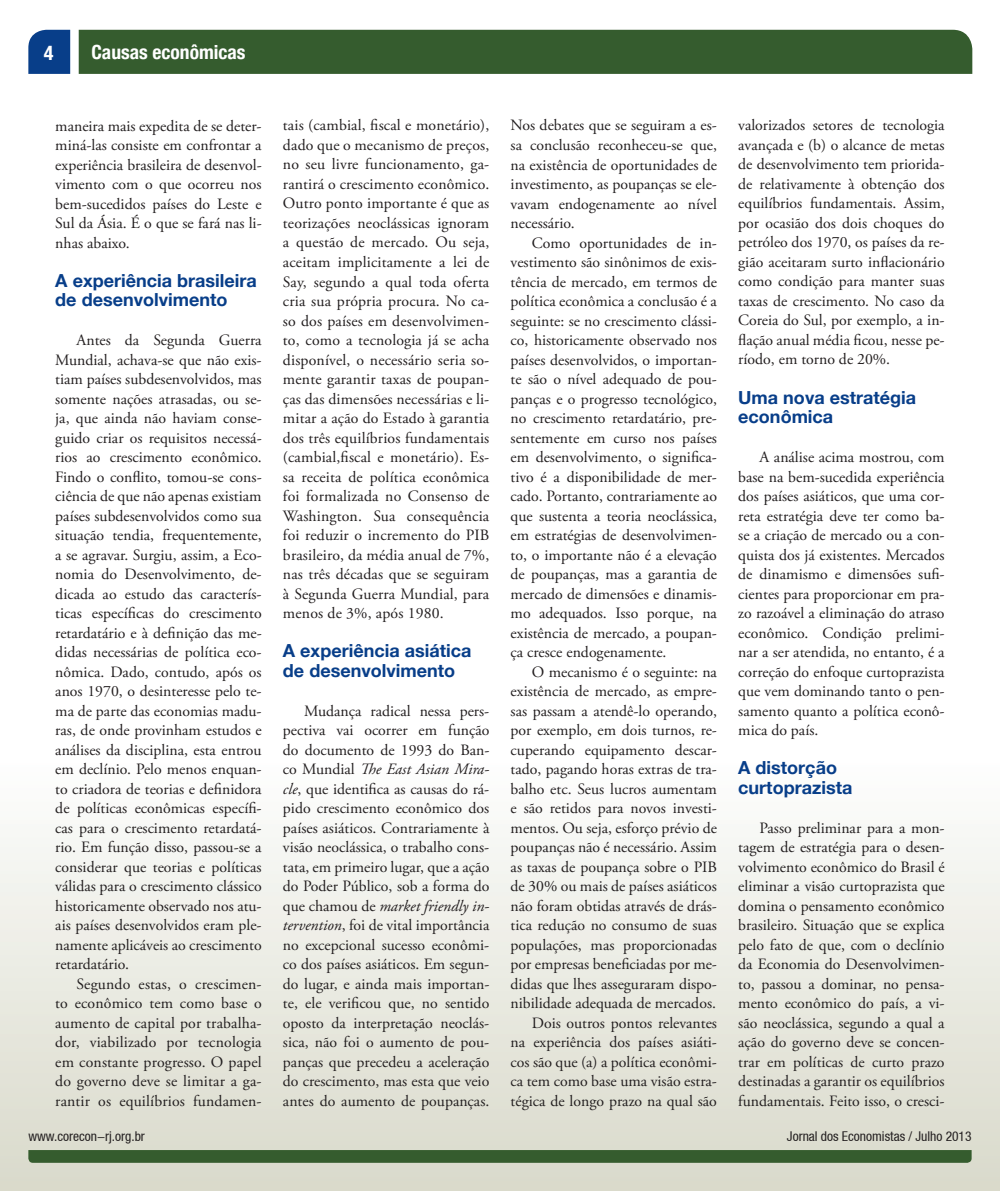
<style>
.page{position:relative;width:1000px;height:1191px;background:#fff}
.page>*{position:absolute;margin:0;border:0;box-sizing:border-box;transform-origin:0 0}
.t1{font:700 condensed 20.1px "Helvetica Neue";color:#fff}
.t2{font:700 condensed 19.5px "Helvetica Neue";color:#fff}
.t3{font:700 18px/19.5px "Helvetica Neue";color:#083e89}
.t4{font:15.75px/19.5px "Adobe Garamond Pro";color:#231f20;text-align:justify}
.t5{font:condensed 13.5px "Helvetica Neue LT";color:#231f20}
.s1{font-style:italic}
</style>
<div class="page">
<div style="left:0;top:757px;width:999px;height:434px;background:linear-gradient(to bottom,#fefefe,#d9d9ca)"></div>
<svg style="left:999px;top:837px;width:1px;height:354px"></svg>
<div style="left:79px;top:30px;width:893px;height:44px;background:#355c2e"></div>
<svg style="left:28px;top:30px;width:42px;height:44px;background:#12468e"></svg>
<svg style="left:28px;top:1150px;width:943px;height:12px;background:#355c2e"></svg>
<p class="t1" style="left:44px;top:41px;width:11px">4</p>
<p class="t2" style="left:91px;top:41px;width:156px">Causas econômicas</p>
<p class="t4" style="left:55px;top:116px;width:208px">maneira mais expedita de se deter&shy;miná-las consiste em confrontar a experiência brasileira de desenvol&shy;vimento com o que ocorreu nos bem-sucedidos países do Leste e Sul da Ásia. É o que se fará nas li&shy;nhas abaixo.</p>
<p class="t3" style="left:55px;top:270px;width:203px">A experiência brasileira de desenvolvimento</p>
<p class="t4" style="left:55px;top:331px;width:208px;text-indent:21px">Antes da Segunda Guerra Mundial, achava-se que não exis&shy;tiam países subdesenvolvidos, mas somente nações atrasadas, ou se&shy;ja, que ainda não haviam conse&shy;guido criar os requisitos necessá&shy;rios ao crescimento econômico.<br>Findo o conflito, tomou-se cons&shy;ciência de que não apenas existiam países subdesenvolvidos como sua situação tendia, frequentemente, a se agravar. Surgiu, assim, a Eco&shy;nomia do Desenvolvimento, de&shy;dicada ao estudo das caracterís&shy;ticas específicas do crescimento retardatário e à definição das me&shy;didas necessárias de política eco&shy;nômica. Dado, contudo, após os anos 1970, o desinteresse pelo te&shy;ma de parte das economias madu&shy;ras, de onde provinham estudos e análises da disciplina, esta entrou em declínio. Pelo menos enquan&shy;to criadora de teorias e definidora de políticas econômicas específi&shy;cas para o crescimento retardatá&shy;rio. Em função disso, passou-se a considerar que teorias e políticas válidas para o crescimento clássico historicamente observado nos atu&shy;ais países desenvolvidos eram ple&shy;namente aplicáveis ao crescimento retardatário.</p>
<p class="t4" style="left:55px;top:974px;width:208px;text-indent:21px">Segundo estas, o crescimen&shy;to econômico tem como base o aumento de capital por trabalha&shy;dor, viabilizado por tecnologia em constante progresso. O papel do governo deve se limitar a ga&shy;rantir os equilíbrios fundamen-</p>
<p class="t4" style="left:283px;top:116px;width:208px">tais (cambial, fiscal e monetário), dado que o mecanismo de preços, no seu livre funcionamento, ga&shy;rantirá o crescimento econômico.<br>Outro ponto importante é que as teorizações neoclássicas ignoram a questão de mercado. Ou seja, aceitam implicitamente a lei de Say, segundo a qual toda oferta cria sua própria procura. No ca&shy;so dos países em desenvolvimen&shy;to, como a tecnologia já se acha disponível, o necessário seria so&shy;mente garantir taxas de poupan&shy;ças das dimensões necessárias e li&shy;mitar a ação do Estado à garantia dos três equilíbrios fundamentais (cambial,fiscal e monetário). Es&shy;sa receita de política econômica foi formalizada no Consenso de Washington. Sua consequência foi reduzir o incremento do PIB brasileiro, da média anual de 7%, nas três décadas que se seguiram à Segunda Guerra Mundial, para menos de 3%, após 1980.</p>
<p class="t3" style="left:283px;top:640px;width:190px">A experiência asiática de desenvolvimento</p>
<p class="t4" style="left:283px;top:701px;width:208px;text-indent:21px">Mudança radical nessa pers&shy;pectiva vai ocorrer em função do documento de 1993 do Ban&shy;co Mundial <span class="s1">The East Asian Mira&shy;cle</span>, que identifica as causas do rá&shy;pido crescimento econômico dos países asiáticos. Contrariamente à visão neoclássica, o trabalho cons&shy;tata, em primeiro lugar, que a ação do Poder Público, sob a forma do que chamou de <span class="s1">market friendly in&shy;tervention</span>, foi de vital importância no excepcional sucesso econômi&shy;co dos países asiáticos. Em segun&shy;do lugar, e ainda mais importan&shy;te, ele verificou que, no sentido oposto da interpretação neoclás&shy;sica, não foi o aumento de pou&shy;panças que precedeu a aceleração do crescimento, mas esta que veio antes do aumento de poupanças.</p>
<p class="t4" style="left:510px;top:116px;width:208px">Nos debates que se seguiram a es&shy;sa conclusão reconheceu-se que, na existência de oportunidades de investimento, as poupanças se ele&shy;vavam endogenamente ao nível necessário.</p>
<p class="t4" style="left:510px;top:233px;width:208px;text-indent:21px">Como oportunidades de in&shy;vestimento são sinônimos de exis&shy;tência de mercado, em termos de política econômica a conclusão é a seguinte: se no crescimento clássi&shy;co, historicamente observado nos países desenvolvidos, o importan&shy;te são o nível adequado de pou&shy;panças e o progresso tecnológico, no crescimento retardatário, pre&shy;sentemente em curso nos países em desenvolvimento, o significa&shy;tivo é a disponibilidade de mer&shy;cado. Portanto, contrariamente ao que sustenta a teoria neoclássica, em estratégias de desenvolvimen&shy;to, o importante não é a elevação de poupanças, mas a garantia de mercado de dimensões e dinamis&shy;mo adequados. Isso porque, na existência de mercado, a poupan&shy;ça cresce endogenamente.</p>
<p class="t4" style="left:510px;top:662px;width:208px;text-align:right">O mecanismo é o seguinte: na existência de mercado, as empre&shy;sas passam a atendê-lo operando, por exemplo, em dois turnos, re&shy;cuperando equipamento descar&shy;tado, pagando horas extras de tra&shy;balho etc. Seus lucros aumentam e são retidos para novos investi&shy;mentos. Ou seja, esforço prévio de poupanças não é necessário. Assim as taxas de poupança sobre o PIB de 30% ou mais de países asiáticos não foram obtidas através de drás&shy;tica redução no consumo de suas populações, mas proporcionadas por empresas beneficiadas por me&shy;didas que lhes asseguraram dispo&shy;nibilidade adequada de mercados.<br>Dois outros pontos relevantes<br>na experiência dos países asiáti&shy;cos são que (a) a política econômi&shy;ca tem como base uma visão estra&shy;tégica de longo prazo na qual são</p>
<p class="t4" style="left:738px;top:116px;width:208px">valorizados setores de tecnologia avançada e (b) o alcance de metas de desenvolvimento tem priorida&shy;de relativamente à obtenção dos equilíbrios fundamentais. Assim, por ocasião dos dois choques do petróleo dos 1970, os países da re&shy;gião aceitaram surto inflacionário como condição para manter suas taxas de crescimento. No caso da Coreia do Sul, por exemplo, a in&shy;flação anual média ficou, nesse pe&shy;ríodo, em torno de 20%.</p>
<p class="t3" style="left:738px;top:387px;width:179px">Uma nova estratégia econômica</p>
<p class="t4" style="left:738px;top:448px;width:208px;text-indent:21px">A análise acima mostrou, com base na bem-sucedida experiência dos países asiáticos, que uma cor&shy;reta estratégia deve ter como ba&shy;se a criação de mercado ou a con&shy;quista dos já existentes. Mercados de dinamismo e dimensões sufi&shy;cientes para proporcionar em pra&shy;zo razoável a eliminação do atraso econômico. Condição prelimi&shy;nar a ser atendida, no entanto, é a correção do enfoque curtoprazista que vem dominando tanto o pen&shy;samento quanto a política econô&shy;mica do país.</p>
<p class="t3" style="left:738px;top:757px;width:115px">A distorção curtoprazista</p>
<p class="t4" style="left:738px;top:818px;width:208px;text-indent:21px">Passo preliminar para a mon&shy;tagem de estratégia para o desen&shy;volvimento econômico do Brasil é eliminar a visão curtoprazista que domina o pensamento econômico brasileiro. Situação que se explica pelo fato de que, com o declínio da Economia do Desenvolvimen&shy;to, passou a dominar, no pensa&shy;mento econômico do país, a vi&shy;são neoclássica, segundo a qual a ação do governo deve se concen&shy;trar em políticas de curto prazo destinadas a garantir os equilíbrios fundamentais. Feito isso, o cresci-</p>
<p class="t5" style="left:28px;top:1128px;width:118px">www.corecon-rj.org.br</p>
<p class="t5" style="left:786px;top:1128px;width:186px">Jornal dos Economistas / Julho 2013</p>
</div>
